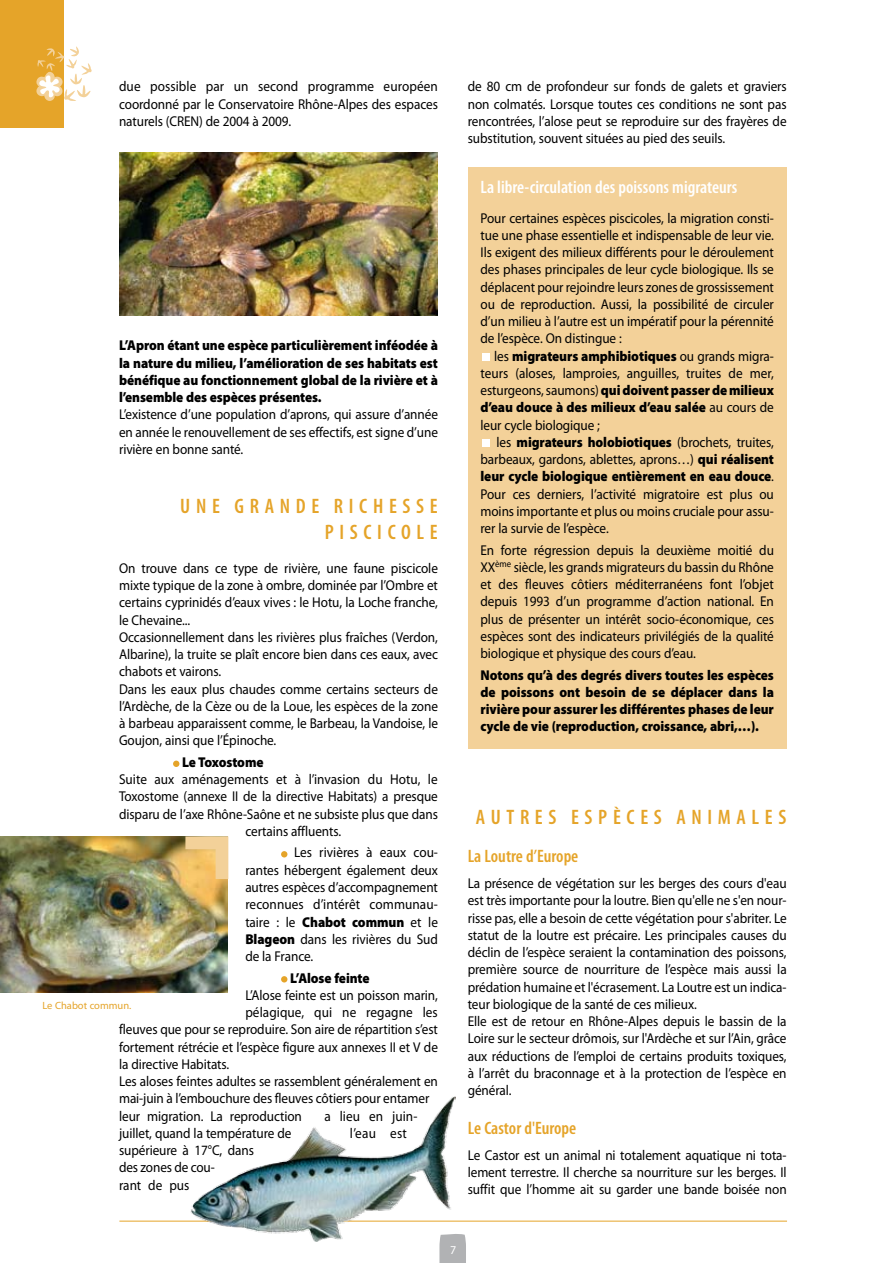
<style>
.page{position:relative;width:893px;height:1263px;background:#fff}
.page>*{position:absolute;margin:0;border:0;box-sizing:border-box;transform-origin:0 0}
.t1{font:600 condensed 21px/25.2px "Myriad Pro";letter-spacing:.27em;color:#e5a429;text-align:right}
.t2{font:600 condensed 18px "Myriad Pro";color:#fff}
.t3{font:600 condensed 18px "Myriad Pro";color:#e5a429}
.t4{font:14.25px/17.2px "Myriad Pro";letter-spacing:-.005em;color:#000;text-align:justify;scale:.93 1}
.t5{font:900 14.25px/17.2px "Myriad Pro";letter-spacing:-.005em;color:#000;text-align:justify;scale:.93 1}
.t6{font:10.5px "Myriad Pro";color:#e5a429}
.s1{font-weight:900}
</style>
<div class="page">
<svg style="left:173px;top:761px;width:6px;height:6px"></svg>
<svg style="left:281px;top:851px;width:6px;height:6px"></svg>
<svg style="left:281px;top:976px;width:6px;height:6px"></svg>
<div style="left:468px;top:168px;width:319px;height:581px;background:#f3d199"></div>
<div style="left:482px;top:353px;width:8px;height:7px;background:#fff"></div>
<div style="left:482px;top:439px;width:8px;height:8px;background:#fff"></div>
<div style="left:0;top:0;width:63px;height:128px;background:#e5a429"></div>
<svg style="left:36px;top:44px;width:56px;height:57px"></svg>
<hr style="left:119px;top:1221px;width:668px;height:1px;background:#e5a429">
<svg style="left:439px;top:1234px;width:27px;height:29px"></svg>
<img style="left:119px;top:152px;width:319px;height:163px">
<img style="left:181px;top:1097px;width:274px;height:144px">
<img style="left:0;top:836px;width:228px;height:157px">
<svg style="left:185px;top:836px;width:43px;height:43px;background:#f1c87f"></svg>
<p class="t4" style="left:119px;top:78px;width:344px">due possible par un second programme européen coordonné par le Conservatoire Rhône-Alpes des espaces naturels (CREN) de 2004 à 2009.</p>
<p class="t5" style="left:119px;top:336px;width:344px">L’Apron étant une espèce particulièrement inféodée à la nature du milieu, l’amélioration de ses habitats est bénéfique au fonctionnement global de la rivière et à l’ensemble des espèces présentes.</p>
<p class="t4" style="left:119px;top:406px;width:344px">L’existence d’une population d’aprons, qui assure d’année en année le renouvellement de ses effectifs, est signe d’une rivière en bonne santé.</p>
<h1 class="t1" style="left:180px;top:493px;width:259px">U ne grande richesse piscicole</h1>
<p class="t4" style="left:119px;top:559px;width:344px;text-align:left">On trouve dans ce type de rivière, une faune piscicole mixte typique de la zone à ombre, dominée par l’Ombre et certains cyprinidés d’eaux vives : le Hotu, la Loche franche, le Chevaine...<br>Occasionnellement dans les rivières plus fraîches (Verdon, Albarine), la truite se plaît encore bien dans ces eaux, avec chabots et vairons.<br>Dans les eaux plus chaudes comme certains secteurs de l’Ardèche, de la Cèze ou de la Loue, les espèces de la zone à barbeau apparaissent comme, le Barbeau, la Vandoise, le Goujon, ainsi que l’Épinoche.</p>
<p class="t5" style="left:182px;top:753px;width:89px">Le Toxostome</p>
<p class="t4" style="left:119px;top:771px;width:344px">Suite aux aménagements et à l’invasion du Hotu, le</p>
<p class="t4" style="left:119px;top:788px;width:344px">Toxostome (annexe II de la directive Habitats) a presque</p>
<p class="t4" style="left:119px;top:805px;width:344px">disparu de l’axe Rhône-Saône et ne subsiste plus que dans</p>
<p class="t4" style="left:245px;top:822px;width:104px">certains affluents.</p>
<p class="t4" style="left:245px;top:844px;width:209px;text-indent:49px">Les rivières à eaux cou&shy;rantes hébergent également deux autres espèces d’accompagnement reconnues d’intérêt communau&shy;taire : le <span class="s1">Chabot commun</span> et le <span class="s1">Blageon</span> dans les rivières du Sud de la France.</p>
<p class="t5" style="left:290px;top:968px;width:87px">L’Alose feinte</p>
<p class="t4" style="left:245px;top:986px;width:209px">L’Alose feinte est un poisson marin,</p>
<p class="t4" style="left:245px;top:1003px;width:208px">pélagique, qui ne regagne les</p>
<p class="t4" style="left:119px;top:1021px;width:344px">fleuves que pour se reproduire. Son aire de répartition s’est</p>
<p class="t4" style="left:119px;top:1038px;width:344px">fortement rétrécie et l’espèce figure aux annexes II et V de</p>
<p class="t4" style="left:119px;top:1055px;width:120px">la directive Habitats.</p>
<p class="t4" style="left:119px;top:1072px;width:344px">Les aloses feintes adultes se rassemblent généralement en</p>
<p class="t4" style="left:119px;top:1090px;width:335px">mai-juin à l’embouchure des fleuves côtiers pour entamer</p>
<p class="t4" style="left:119px;top:1107px;width:198px">leur migration. La reproduction</p>
<p class="t4" style="left:324px;top:1107px;width:101px">a lieu en juin-</p>
<p class="t4" style="left:119px;top:1124px;width:187px">juillet, quand la température de</p>
<p class="t4" style="left:350px;top:1124px;width:63px">l’eau est</p>
<p class="t4" style="left:119px;top:1141px;width:147px;text-align:left">supérieure à 17°C, dans des zones de cou-<br>rant de pus</p>
<p class="t6" style="left:43px;top:999px;width:90px">Le Chabot commun.</p>
<p class="t4" style="left:468px;top:78px;width:344px">de 80 cm de profondeur sur fonds de galets et graviers non colmatés. Lorsque toutes ces conditions ne sont pas rencontrées, l’alose peut se reproduire sur des frayères de substitution, souvent situées au pied des seuils.</p>
<p class="t2" style="left:480px;top:175px;width:258px">La libre-circulation des poissons migrateurs</p>
<p class="t4" style="left:480px;top:209px;width:317px">Pour certaines espèces piscicoles, la migration consti&shy;tue une phase essentielle et indispensable de leur vie.<br>Ils exigent des milieux différents pour le déroulement des phases principales de leur cycle biologique. Ils se déplacent pour rejoindre leurs zones de grossissement ou de reproduction. Aussi, la possibilité de circuler d’un milieu à l’autre est un impératif pour la pérennité de l’espèce. On distingue :</p>
<p class="t4" style="left:480px;top:347px;width:317px;text-indent:14px">les <span class="s1">migrateurs amphibiotiques</span> ou grands migra&shy;teurs (aloses, lamproies, anguilles, truites de mer, esturgeons, saumons) <span class="s1">qui doivent passer de milieux d’eau douce à des milieux d’eau salée</span> au cours de leur cycle biologique ;</p>
<p class="t4" style="left:480px;top:433px;width:317px;text-indent:16px">les <span class="s1">migrateurs holobiotiques</span> (brochets, truites, barbeaux, gardons, ablettes, aprons…) <span class="s1">qui réalisent leur cycle biologique entièrement en eau douce</span>.<br>Pour ces derniers, l’activité migratoire est plus ou moins importante et plus ou moins cruciale pour assu&shy;rer la survie de l’espèce.</p>
<p class="t4" style="left:480px;top:541px;width:317px">En forte régression depuis la deuxième moitié du XX<sup>ème</sup> siècle, les grands migrateurs du bassin du Rhône et des fleuves côtiers méditerranéens font l’objet depuis 1993 d’un programme d’action national. En plus de présenter un intérêt socio-économique, ces espèces sont des indicateurs privilégiés de la qualité biologique et physique des cours d’eau.</p>
<p class="t5" style="left:480px;top:665px;width:317px">Notons qu’à des degrés divers toutes les espèces de poissons ont besoin de se déplacer dans la rivière pour assurer les différentes phases de leur cycle de vie (reproduction, croissance, abri,…).</p>
<h1 class="t1" style="left:476px;top:804px;width:312px">Autres espèces animales</h1>
<p class="t3" style="left:468px;top:845px;width:112px">La Loutre d’Europe</p>
<p class="t4" style="left:468px;top:874px;width:344px;text-align:left">La présence de végétation sur les berges des cours d'eau est très importante pour la loutre. Bien qu'elle ne s'en nour&shy;risse pas, elle a besoin de cette végétation pour s'abriter. Le statut de la loutre est précaire. Les principales causes du déclin de l’espèce seraient la contamination des poissons, première source de nourriture de l’espèce mais aussi la prédation humaine et l'écrasement. La Loutre est un indica&shy;teur biologique de la santé de ces milieux.<br>Elle est de retour en Rhône-Alpes depuis le bassin de la Loire sur le secteur drômois, sur l'Ardèche et sur l’Ain, grâce aux réductions de l’emploi de certains produits toxiques, à l’arrêt du braconnage et à la protection de l’espèce en général.</p>
<p class="t3" style="left:468px;top:1117px;width:110px">Le Castor d'Europe</p>
<p class="t4" style="left:468px;top:1146px;width:344px">Le Castor est un animal ni totalement aquatique ni tota&shy;lement terrestre. Il cherche sa nourriture sur les berges. Il suffit que l’homme ait su garder une bande boisée non</p>
</div>
